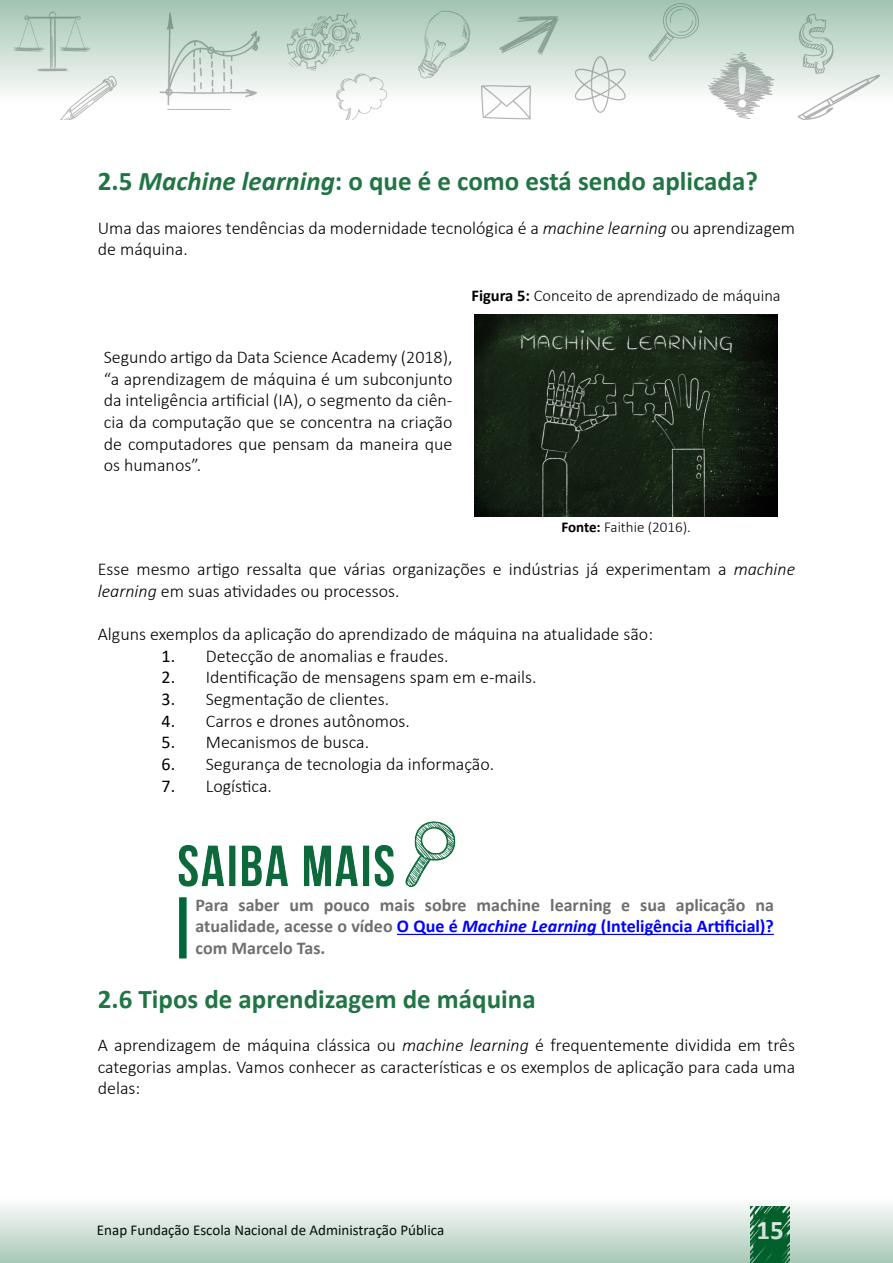
<style>
.page{position:relative;width:893px;height:1263px;background:#fff}
.page>*{position:absolute;margin:0;border:0;box-sizing:border-box;transform-origin:0 0}
.t1{font:700 27px "Calibri";color:#217544}
.t2{font:700 27px "Calibri";color:#fff}
.t3{font:300 18px/21.6px "Calibri";color:#000}
.t4{font:700 18px/21.6px "Calibri";color:#706f6f;text-align:justify}
.t5{font:300 16.5px "Calibri";color:#000}
.t6{font:15px "Calibri";color:#000}
.t7{font:300 15px "Calibri";color:#000}
.s1{font-style:italic}
.s2{font-weight:700}
.s3{font-weight:400}
.s4{color:#00f}
.s5{font-style:italic;color:#00f}
</style>
<div class="page">
<svg style="left:0;top:0;width:893px;height:120px"></svg>
<svg style="left:0;top:1205px;width:893px;height:58px;background:#c6dacf"></svg>
<div style="left:179px;top:897px;width:8px;height:61px;background:#00673a"></div>
<hr style="left:397px;top:934px;width:377px;height:1px;background:#00f">
<img style="left:475px;top:314px;width:302px;height:202px">
<img style="left:178px;top:821px;width:278px;height:66px">
<h1 class="t1" style="left:98px;top:162px;width:662px">2.5 <span class="s1">Machine learning</span>: o que é e como está sendo aplicada?</h1>
<p class="t3" style="left:98px;top:217px;width:699px">Uma das maiores tendências da modernidade tecnológica é a <span class="s1">machine learning</span> ou aprendizagem de máquina.</p>
<p class="t3" style="left:104px;top:346px;width:350px;text-align:justify">Segundo artigo da Data Science Academy (2018), “a aprendizagem de máquina é um subconjunto da inteligência artificial (IA), o segmento da ciên&shy;cia da computação que se concentra na criação de computadores que pensam da maneira que os humanos”.</p>
<p class="t5" style="left:471px;top:285px;width:311px"><span class="s2">Figura 5:</span> Conceito de aprendizado de máquina</p>
<p class="t7" style="left:561px;top:518px;width:131px"><span class="s2">Fonte:</span> Faithie (2016).</p>
<p class="t3" style="left:98px;top:558px;width:699px">Esse mesmo artigo ressalta que várias organizações e indústrias já experimentam a <span class="s1">machine learning</span> em suas atividades ou processos.</p>
<p class="t3" style="left:98px;top:623px;width:557px">Alguns exemplos da aplicação do aprendizado de máquina na atualidade são:</p>
<p class="t3" style="left:162px;top:645px;width:289px"><span class="s3">1.</span> Detecção de anomalias e fraudes.</p>
<p class="t3" style="left:162px;top:666px;width:377px"><span class="s3">2.</span> Identificação de mensagens spam em e-mails.</p>
<p class="t3" style="left:162px;top:688px;width:229px"><span class="s3">3.</span> Segmentação de clientes.</p>
<p class="t3" style="left:162px;top:710px;width:250px"><span class="s3">4.</span> Carros e drones autônomos.</p>
<p class="t3" style="left:162px;top:731px;width:209px"><span class="s3">5.</span> Mecanismos de busca.</p>
<p class="t3" style="left:162px;top:753px;width:334px"><span class="s3">6.</span> Segurança de tecnologia da informação.</p>
<p class="t3" style="left:162px;top:774px;width:112px"><span class="s3">7.</span> Logística.</p>
<p class="t4" style="left:196px;top:894px;width:580px">Para saber um pouco mais sobre machine learning e sua aplicação na atualidade, acesse o vídeo <span class="s4">O Que é</span> <span class="s5">Machine Learning</span> <span class="s4">(Inteligência Artificial)? </span>com Marcelo Tas.</p>
<h1 class="t1" style="left:98px;top:980px;width:439px">2.6 Tipos de aprendizagem de máquina</h1>
<p class="t3" style="left:98px;top:1034px;width:699px;text-align:justify">A aprendizagem de máquina clássica ou <span class="s1">machine learning</span> é frequentemente dividida em três categorias amplas. Vamos conhecer as características e os exemplos de aplicação para cada uma delas:</p>
<p class="t6" style="left:97px;top:1220px;width:349px">Enap Fundação Escola Nacional de Administração Pública</p>
<h1 class="t2" style="left:757px;top:1210px;width:29px">15</h1>
</div>
